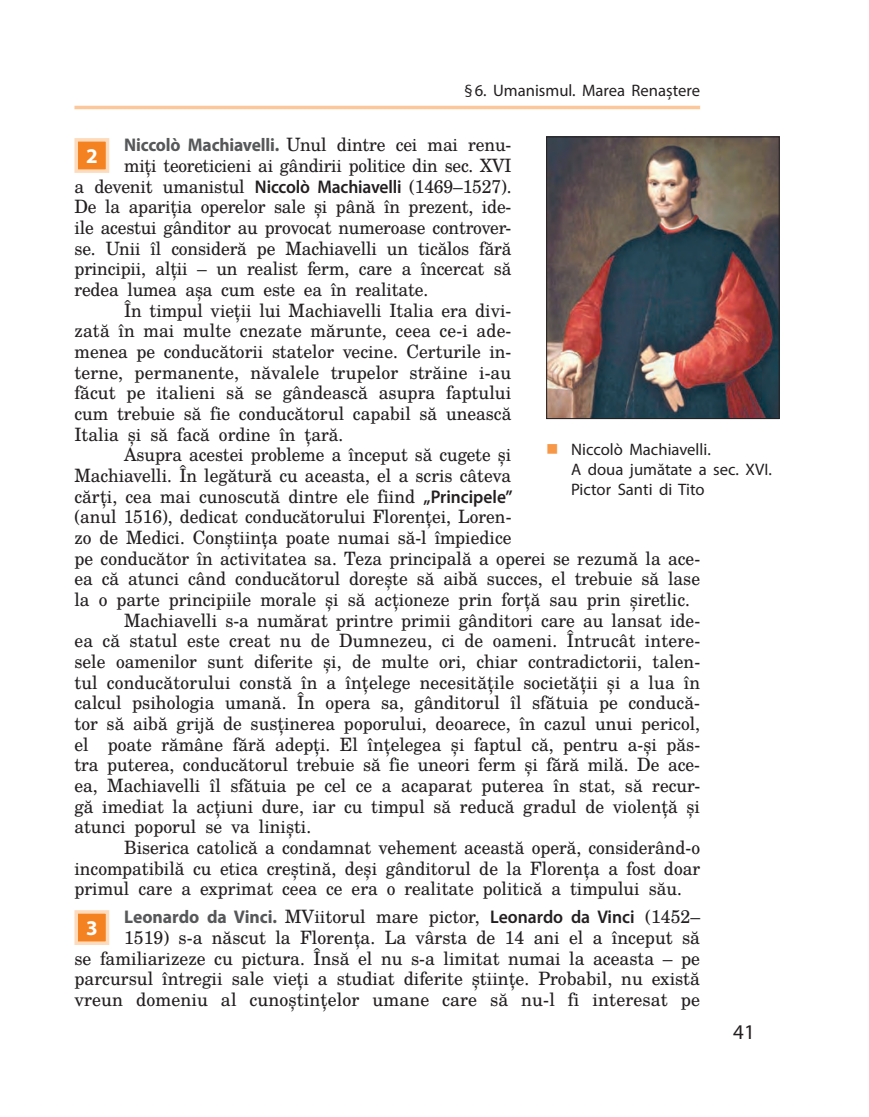
<style>
.page{position:relative;width:869px;height:1117px;background:#fff}
.page>*{position:absolute;margin:0;border:0;box-sizing:border-box;transform-origin:0 0}
.t1{font:700 21px "Myriad Pro";color:#fff}
.t2{font:21px "Myriad Pro";color:#231f20}
.t3{font:18.38px "Te X Gyre Schola";color:#231f20;scale:.95 1}
.t4{font:18.38px/20.7px "Te X Gyre Schola";color:#231f20;text-align:right;scale:.96 1}
.t5{font:18.38px "Te X Gyre Schola";color:#231f20;scale:.94 1}
.t6{font:16.62px/20.1px "Myriad Pro";color:#231f20}
.s1{font-family:"Myriad Pro";font-weight:700;color:#57585a}
.s2{font-family:"Myriad Pro";font-weight:600}
</style>
<div class="page">
<img style="left:548px;top:138px;width:229px;height:279px">
<div style="left:546px;top:136px;width:233px;height:283px;border:1px solid #231f20"></div>
<div style="left:76px;top:140px;width:31px;height:31px;background:#f58220"></div>
<div style="left:74px;top:138px;width:35px;height:35px;border:4px solid #fddbbc"></div>
<div style="left:76px;top:911px;width:31px;height:31px;background:#f58220"></div>
<div style="left:74px;top:909px;width:35px;height:35px;border:4px solid #fddbbc"></div>
<hr style="left:74px;top:106px;width:625px;height:3px;background:#fcc89b">
<p class="t6" style="left:464px;top:80px;width:237px">§6. Umanismul. Marea Renaștere</p>
<p class="t3" style="left:124px;top:130px;width:409px"><span class="s1">Niccolò Machiavelli.</span> Unul dintre cei mai renu-</p>
<p class="t5" style="left:124px;top:151px;width:413px">miți teoreticieni ai gândirii politice din sec. XVI</p>
<p class="t3" style="left:74px;top:172px;width:461px">a devenit umanistul <span class="s2">Niccolò Machiavelli</span> (1469–1527).</p>
<p class="t3" style="left:74px;top:192px;width:461px">De la apariţia operelor sale şi până în prezent, ide-</p>
<p class="t3" style="left:74px;top:213px;width:461px">ile acestui gânditor au provocat numeroase controver-</p>
<p class="t3" style="left:74px;top:233px;width:461px">se. Unii îl consideră pe Machiavelli un ticălos fără</p>
<p class="t3" style="left:74px;top:254px;width:461px">principii, alții – un realist ferm, care a încercat să</p>
<p class="t3" style="left:74px;top:275px;width:373px">redea lumea așa cum este ea în realitate.</p>
<p class="t3" style="left:124px;top:295px;width:409px">În timpul vieții lui Machiavelli Italia era divi-</p>
<p class="t3" style="left:74px;top:316px;width:461px">zată în mai multe cnezate mărunte, ceea ce-i ade-</p>
<p class="t3" style="left:74px;top:337px;width:461px">menea pe conducătorii statelor vecine. Certurile in-</p>
<p class="t4" style="left:74px;top:361px;width:456px">terne, permanente, năvalele trupelor străine i-au</p>
<p class="t4" style="left:74px;top:381px;width:456px">făcut pe italieni să se gândească asupra faptului</p>
<p class="t3" style="left:74px;top:399px;width:461px">cum trebuie să fie conducătorul capabil să unească</p>
<p class="t3" style="left:74px;top:419px;width:284px">Italia și să facă ordine în țară.</p>
<p class="t5" style="left:124px;top:440px;width:413px">Asupra acestei probleme a început să cugete și</p>
<p class="t3" style="left:74px;top:461px;width:461px">Machiavelli. În legătură cu aceasta, el a scris câteva</p>
<p class="t3" style="left:74px;top:481px;width:462px">cărți, cea mai cunoscută dintre ele fiind <span class="s2">„Principele”</span></p>
<p class="t5" style="left:74px;top:502px;width:466px">(anul 1516), dedicat conducătorului Florenței, Loren-</p>
<p class="t3" style="left:74px;top:523px;width:461px">zo de Medici. Conștiința poate numai să-l împiedice</p>
<p class="t3" style="left:74px;top:543px;width:659px">pe conducător în activitatea sa. Teza principală a operei se rezumă la ace-</p>
<p class="t3" style="left:74px;top:564px;width:659px">ea că atunci când conducătorul dorește să aibă succes, el trebuie să lase</p>
<p class="t3" style="left:74px;top:585px;width:649px">la o parte principiile morale și să acționeze prin forță sau prin șiretlic.</p>
<p class="t3" style="left:124px;top:605px;width:607px">Machiavelli s-a numărat printre primii gânditori care au lansat ide-</p>
<p class="t3" style="left:74px;top:626px;width:659px">ea că statul este creat nu de Dumnezeu, ci de oameni. Întrucât intere-</p>
<p class="t3" style="left:74px;top:646px;width:659px">sele oamenilor sunt diferite și, de multe ori, chiar contradictorii, talen-</p>
<p class="t3" style="left:74px;top:667px;width:659px">tul conducătorului constă în a înțelege necesitățile societății și a lua în</p>
<p class="t3" style="left:74px;top:688px;width:659px">calcul psihologia umană. În opera sa, gânditorul îl sfătuia pe conducă-</p>
<p class="t3" style="left:74px;top:708px;width:659px">tor să aibă grijă de susținerea poporului, deoarece, în cazul unui pericol,</p>
<p class="t3" style="left:74px;top:729px;width:659px">el poate rămâne fără adepți. El înțelegea și faptul că, pentru a-și păs-</p>
<p class="t3" style="left:74px;top:750px;width:659px">tra puterea, conducătorul trebuie să fie uneori ferm și fără milă. De ace-</p>
<p class="t3" style="left:74px;top:770px;width:659px">ea, Machiavelli îl sfătuia pe cel ce a acaparat puterea în stat, să recur-</p>
<p class="t3" style="left:74px;top:791px;width:659px">gă imediat la acțiuni dure, iar cu timpul să reducă gradul de violență și</p>
<p class="t3" style="left:74px;top:812px;width:250px">atunci poporul se va liniști.</p>
<p class="t3" style="left:124px;top:832px;width:607px">Biserica catolică a condamnat vehement această operă, considerând-o</p>
<p class="t3" style="left:74px;top:853px;width:660px">incompatibilă cu etica creștină, deși gânditorul de la Florența a fost doar</p>
<p class="t3" style="left:74px;top:874px;width:640px">primul care a exprimat ceea ce era o realitate politică a timpului său.</p>
<p class="t1" style="left:86px;top:913px;width:13px">3</p>
<p class="t1" style="left:86px;top:142px;width:13px">2</p>
<p class="t6" style="left:570px;top:439px;width:202px">Niccolò Machiavelli.<br>A doua jumătate a sec. XVI.<br>Pictor Santi di Tito</p>
<p class="t4" style="left:74px;top:905px;width:653px"><span class="s1">Leonardo da Vinci.</span> МViitorul mare pictor, <span class="s2">Leonardo da Vinci</span> (1452– 1519) s-a născut la Florența. La vârsta de 14 ani el a început să<br>se familiarizeze cu pictura. Însă el nu s-a limitat numai la aceasta – pe parcursul întregii sale vieți a studiat diferite științe. Probabil, nu există vreun domeniu al cunoștințelor umane care să nu-l fi interesat pe</p>
<p class="t2" style="left:732px;top:1018px;width:23px">41</p>
</div>
